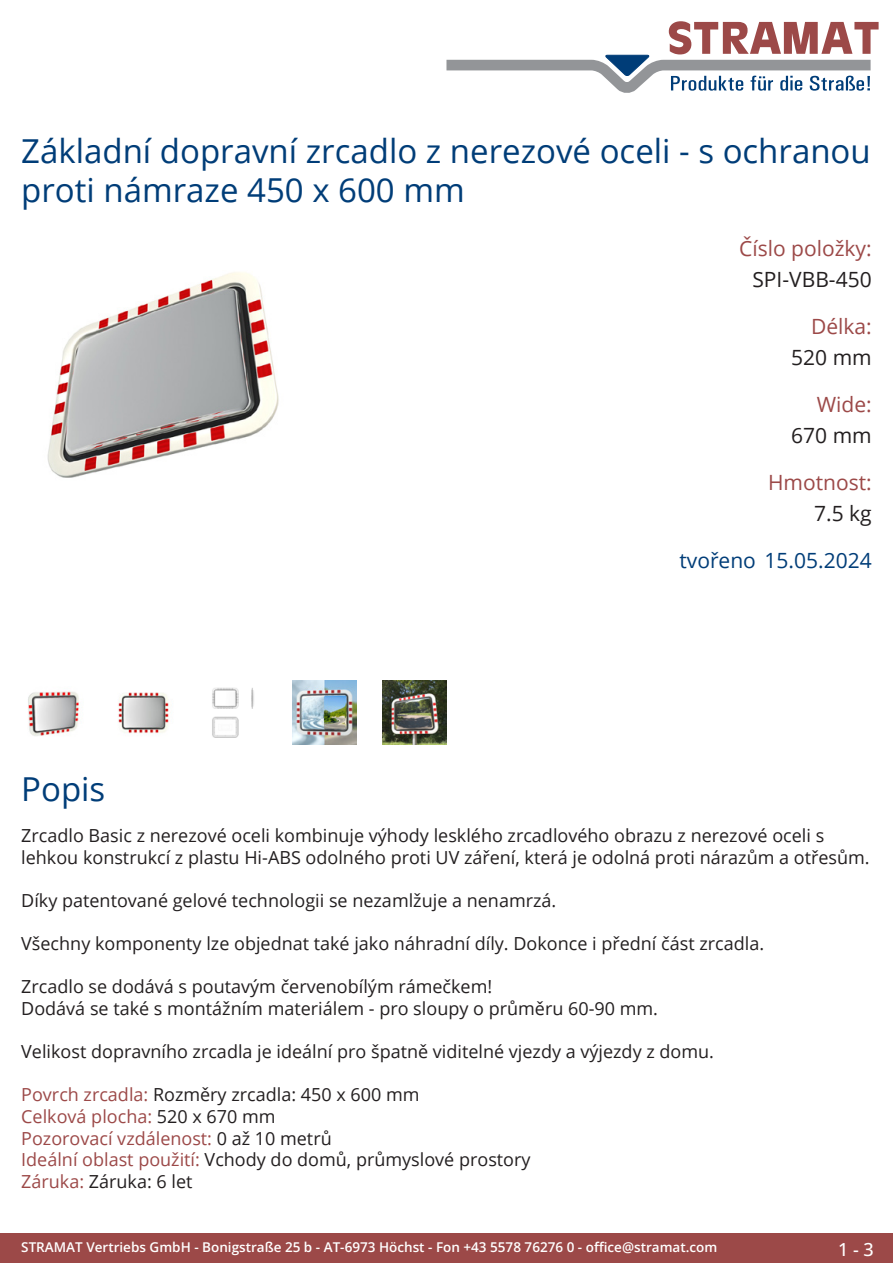
<style>
.page{position:relative;width:893px;height:1263px;background:#fff}
.page>*{position:absolute;margin:0;border:0;box-sizing:border-box;transform-origin:0 0}
.Produkttitel{font:33px/39.6px "Open Sans";color:#003d78}
.TechDaten_Überschrif{font:21px "Open Sans";color:#9c4948}
.TechDaten_Inhalt{font:21px "Open Sans";color:#231f20}
.Erstellungsdatum{font:21px "Open Sans";color:#003d78}
.Beschreibung_Text{font:18px/21.6px "Open Sans";color:#231f20}
.t1{font:500 18px "Open Sans";color:#fff}
.t2{font:600 13.5px "Open Sans";color:#fff}
.s1{color:#9c4948}
</style>
<div class="page">
<div style="left:0;top:1233px;width:893px;height:30px;background:#9c4948"></div>
<svg style="left:446px;top:21px;width:433px;height:72px"></svg>
<img style="left:47px;top:272px;width:232px;height:206px">
<img style="left:28px;top:691px;width:51px;height:45px">
<img style="left:118px;top:692px;width:52px;height:42px">
<img style="left:212px;top:687px;width:42px;height:51px">
<img style="left:292px;top:680px;width:64px;height:64px">
<img style="left:383px;top:680px;width:63px;height:64px">
<p class="Produkttitel" style="left:21px;top:130px;width:851px">Základní dopravní zrcadlo z nerezové oceli - s ochranou proti námraze 450 x 600 mm</p>
<p class="TechDaten_Überschrif" style="left:739px;top:234px;width:134px">Číslo položky:</p>
<p class="TechDaten_Inhalt" style="left:752px;top:265px;width:121px">SPI-VBB-450</p>
<p class="TechDaten_Überschrif" style="left:811px;top:312px;width:62px">Délka:</p>
<p class="TechDaten_Inhalt" style="left:791px;top:343px;width:82px">520 mm</p>
<p class="TechDaten_Überschrif" style="left:817px;top:390px;width:56px">Wide:</p>
<p class="TechDaten_Inhalt" style="left:791px;top:421px;width:82px">670 mm</p>
<p class="TechDaten_Überschrif" style="left:768px;top:468px;width:105px">Hmotnost:</p>
<p class="TechDaten_Inhalt" style="left:814px;top:499px;width:59px">7.5 kg</p>
<p class="Erstellungsdatum" style="left:679px;top:546px;width:194px">tvořeno 15.05.2024</p>
<p class="Produkttitel" style="left:21px;top:768px;width:86px">Popis</p>
<p class="Beschreibung_Text" style="left:21px;top:824px;width:850px">Zrcadlo Basic z nerezové oceli kombinuje výhody lesklého zrcadlového obrazu z nerezové oceli s lehkou konstrukcí z plastu Hi-ABS odolného proti UV záření, která je odolná proti nárazům a otřesům.</p>
<p class="Beschreibung_Text" style="left:21px;top:889px;width:537px">Díky patentované gelové technologii se nezamlžuje a nenamrzá.</p>
<p class="Beschreibung_Text" style="left:21px;top:932px;width:744px">Všechny komponenty lze objednat také jako náhradní díly. Dokonce i přední část zrcadla.</p>
<p class="Beschreibung_Text" style="left:21px;top:975px;width:638px">Zrcadlo se dodává s poutavým červenobílým rámečkem!<br>Dodává se také s montážním materiálem - pro sloupy o průměru 60-90 mm.</p>
<p class="Beschreibung_Text" style="left:21px;top:1040px;width:694px">Velikost dopravního zrcadla je ideální pro špatně viditelné vjezdy a výjezdy z domu.</p>
<p class="Beschreibung_Text" style="left:21px;top:1083px;width:511px"><span class="s1">Povrch zrcadla:</span> Rozměry zrcadla: 450 x 600 mm<br><span class="s1">Celková plocha:</span> 520 x 670 mm<br><span class="s1">Pozorovací vzdálenost:</span> 0 až 10 metrů<br><span class="s1">Ideální oblast použití:</span> Vchody do domů, průmyslové prostory <span class="s1">Záruka:</span> Záruka: 6 let</p>
<p class="t2" style="left:21px;top:1238px;width:698px">STRAMAT Vertriebs GmbH - Bonigstraße 25 b - AT-6973 Höchst - Fon +43 5578 76276 0 - office@stramat.com</p>
<p class="t1" style="left:838px;top:1237px;width:37px">1 - 3</p>
</div>
